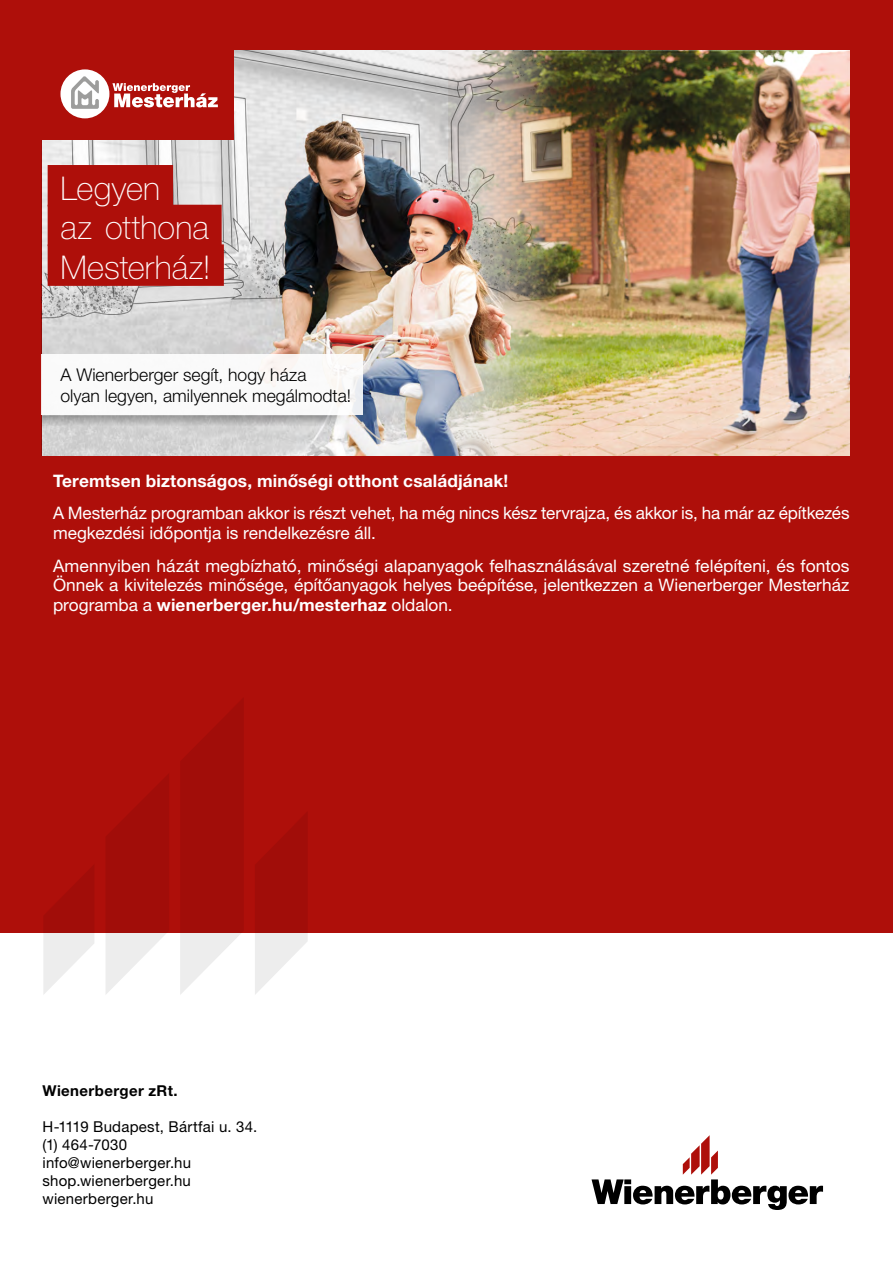
<style>
.page{position:relative;width:893px;height:1263px;background:#fff}
.page>*{position:absolute;margin:0;border:0;box-sizing:border-box;transform-origin:0 0}
.t1{font:100 32.7px/39.6px "Helvetica Neue LT Pro";letter-spacing:.005em;color:#fff}
.t2{font:300 17.55px/21.1px "Helvetica Neue LT Pro";color:#000}
.t3{font:17.25px/19.8px "Helvetica Neue LT Pro";color:#fff}
.t4{font:700 17.25px "Helvetica Neue LT Pro";letter-spacing:.005em;color:#fff}
.t5{font:15px/18px "Helvetica Neue LT Pro";letter-spacing:.015em;color:#000}
.t6{font:700 15px "Helvetica Neue LT Pro";letter-spacing:.025em;color:#000}
.s1{font-weight:700}
</style>
<div class="page">
<div style="left:0;top:0;width:893px;height:932px;background:#ae0f0a"></div>
<svg style="left:255px;top:813px;width:53px;height:181px"></svg>
<svg style="left:43px;top:865px;width:51px;height:129px"></svg>
<svg style="left:106px;top:774px;width:63px;height:220px"></svg>
<svg style="left:180px;top:698px;width:64px;height:296px"></svg>
<svg style="left:592px;top:1135px;width:231px;height:75px"></svg>
<img style="left:42px;top:51px;width:379px;height:405px">
<img style="left:421px;top:51px;width:429px;height:405px">
<div style="left:37px;top:47px;width:197px;height:93px;background:#ae0f0a"></div>
<svg style="left:112px;top:83px;width:106px;height:24px"></svg>
<div style="left:60px;top:69px;width:49px;height:49px;background:#fff;border-radius:50%"></div>
<svg style="left:71px;top:76px;width:28px;height:33px"></svg>
<div style="left:48px;top:165px;width:125px;height:41px;background:#ae0f0a"></div>
<div style="left:48px;top:205px;width:174px;height:41px;background:#ae0f0a"></div>
<div style="left:48px;top:244px;width:176px;height:42px;background:#ae0f0a"></div>
<div style="left:42px;top:355px;width:321px;height:60px;background:#fff"></div>
<svg style="left:42px;top:415px;width:315px;height:11px;background:#b7b7b7"></svg>
<h1 class="t1" style="left:60px;top:168px;width:152px">Legyen<br>az otthona<br>Mesterház!</h1>
<p class="t2" style="left:60px;top:363px;width:292px">A Wienerberger segít, hogy háza<br>olyan legyen, amilyennek megálmodta!</p>
<p class="t4" style="left:53px;top:470px;width:457px">Teremtsen biztonságos, minőségi otthont családjának!</p>
<p class="t3" style="left:53px;top:503px;width:798px">A Mesterház programban akkor is részt vehet, ha még nincs kész tervrajza, és akkor is, ha már az építkezés megkezdési időpontja is rendelkezésre áll.</p>
<p class="t3" style="left:53px;top:555px;width:798px;text-align:justify">Amennyiben házát megbízható, minőségi alapanyagok felhasználásával szeretné felépíteni, és fontos Önnek a kivitelezés minősége, építőanyagok helyes beépítése, jelentkezzen a Wienerberger Mesterház programba a <span class="s1">wienerberger.hu/mesterhaz</span> oldalon.</p>
<p class="t6" style="left:43px;top:1081px;width:137px">Wienerberger zRt.</p>
<p class="t5" style="left:43px;top:1117px;width:216px">H-1119 Budapest, Bártfai u. 34. (1) 464-7030 info@wienerberger.hu shop.wienerberger.hu wienerberger.hu</p>
</div>
